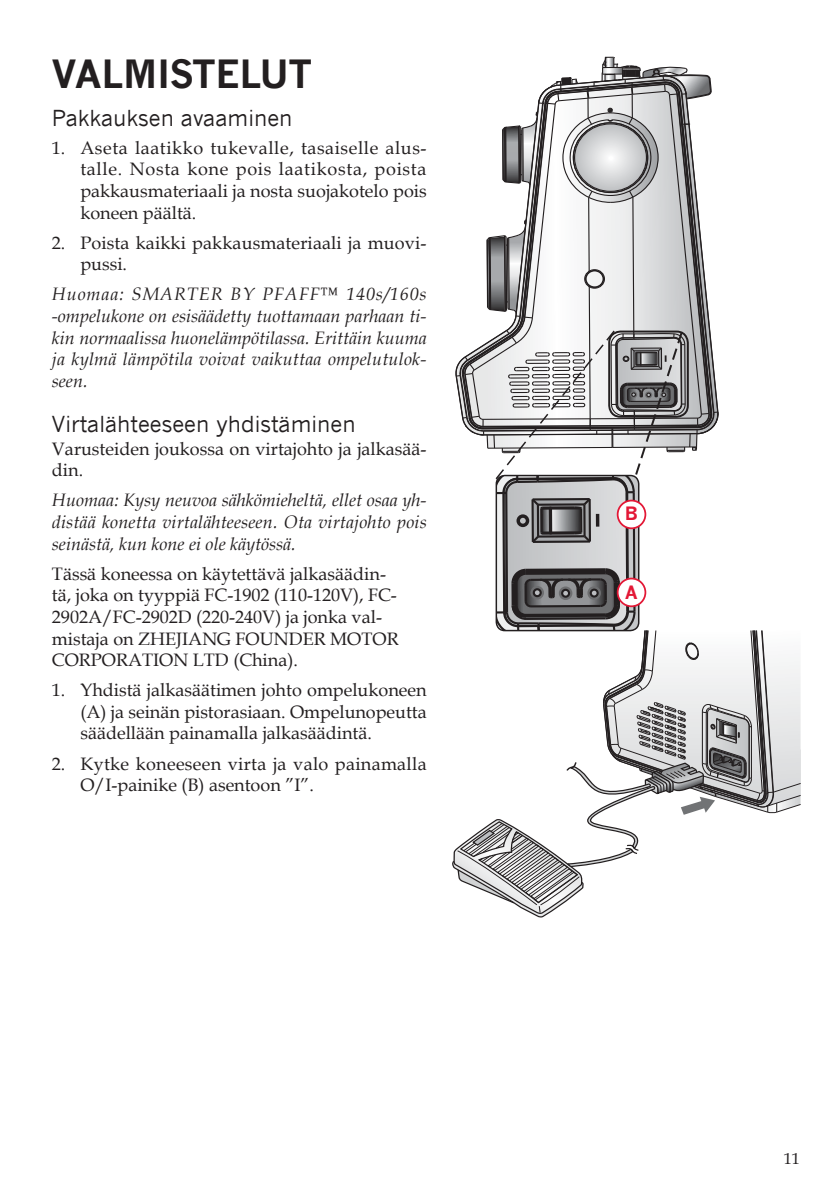
<style>
.page{position:relative;width:839px;height:1190px;background:#fff}
.page>*{position:absolute;margin:0;border:0;box-sizing:border-box;transform-origin:0 0}
.t1{font:700 38px "News Gothic WGL";color:#231f20}
.t2{font:22px "News Gothic WGL";color:#231f20}
.t3{font:18px/21.6px "Book Antiqua";color:#231f20}
.t4{font:italic 18px/21.6px "Book Antiqua";letter-spacing:.01em;color:#231f20;text-align:justify}
.t5{font:700 18px "News Gothic WGL";color:#e31836}
.t6{font:16px "Book Antiqua";color:#231f20}
</style>
<div class="page">
<svg style="left:452px;top:56px;width:349px;height:862px"></svg>
<h1 class="t1" style="left:52px;top:51px;width:261px">VALMISTELUT</h1>
<p class="t2" style="left:52px;top:104px;width:242px">Pakkauksen avaaminen</p>
<p class="t3" style="left:80px;top:137px;width:347px;text-align:justify;text-indent:-28px">1. Aseta laatikko tukevalle, tasaiselle alus&shy;talle. Nosta kone pois laatikosta, poista pakkausmateriaali ja nosta suojakotelo pois koneen päältä.</p>
<p class="t3" style="left:80px;top:232px;width:347px;text-indent:-28px">2. Poista kaikki pakkausmateriaali ja muovi&shy;pussi.</p>
<p class="t4" style="left:52px;top:284px;width:376px">Huomaa: SMARTER BY PFAFF™ 140s/160s -ompelukone on esisäädetty tuottamaan parhaan ti&shy;kin normaalissa huonelämpötilassa. Erittäin kuuma ja kylmä lämpötila voivat vaikuttaa ompelutulok&shy;seen.</p>
<p class="t2" style="left:52px;top:410px;width:305px">Virtalähteeseen yhdistäminen</p>
<p class="t3" style="left:52px;top:438px;width:376px">Varusteiden joukossa on virtajohto ja jalkasää&shy;din.</p>
<p class="t4" style="left:52px;top:490px;width:376px">Huomaa: Kysy neuvoa sähkömieheltä, ellet osaa yh&shy;distää konetta virtalähteeseen. Ota virtajohto pois seinästä, kun kone ei ole käytössä.</p>
<p class="t3" style="left:52px;top:563px;width:348px">Tässä koneessa on käytettävä jalkasäädin&shy;tä, joka on tyyppiä FC-1902 (110-120V), FC-2902A/FC-2902D (220-240V) ja jonka val&shy;mistaja on ZHEJIANG FOUNDER MOTOR CORPORATION LTD (China).</p>
<p class="t3" style="left:80px;top:679px;width:348px;text-align:justify;text-indent:-28px">1. Yhdistä jalkasäätimen johto ompelukoneen (A) ja seinän pistorasiaan. Ompelunopeutta säädellään painamalla jalkasäädintä.</p>
<p class="t3" style="left:80px;top:753px;width:347px;text-indent:-28px">2. Kytke koneeseen virta ja valo painamalla<br>O/I-painike (B) asentoon ”I”.</p>
<p class="t5" style="left:624px;top:502px;width:15px">B</p>
<p class="t5" style="left:625px;top:581px;width:14px">A</p>
<p class="t6" style="left:783px;top:1149px;width:17px">11</p>
</div>
